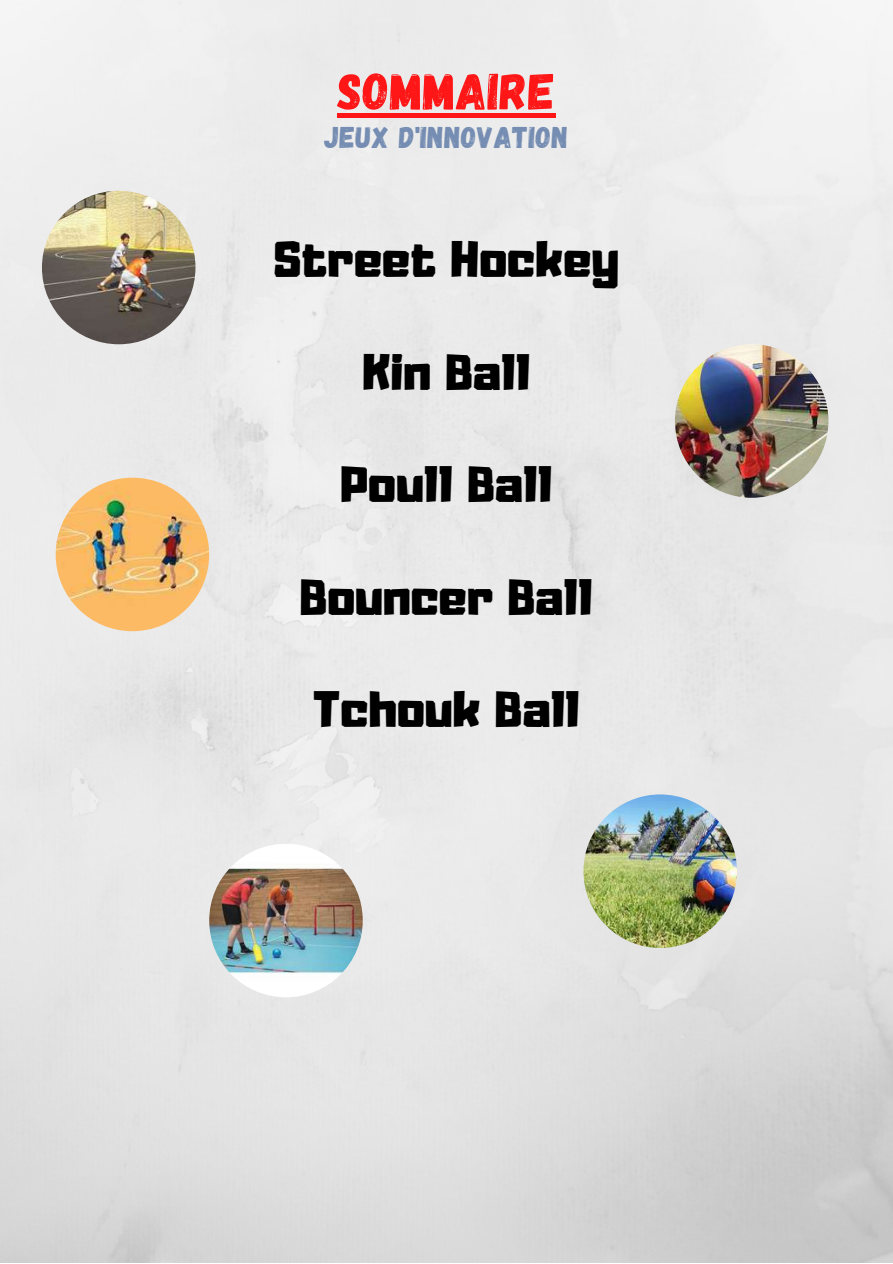
<style>
.page{position:relative;width:893px;height:1264px;background:#fff}
.page>*{position:absolute;margin:0;border:0;box-sizing:border-box;transform-origin:0 0}
.t1{font:51.3px "Gagalin";letter-spacing:.015em;color:#ff1616}
.t2{font:45px "Adumu";letter-spacing:.015em;color:#000}
.t3{font:30px "Gagalin";letter-spacing:.015em;color:#758db2}
</style>
<div class="page">
<img style="left:0;top:0;width:892px;height:1262px">
<img style="left:42px;top:191px;width:153px;height:153px;border-radius:50%">
<img style="left:675px;top:344px;width:153px;height:154px;border-radius:50%">
<img style="left:56px;top:477px;width:153px;height:154px;border-radius:50%">
<img style="left:209px;top:843px;width:154px;height:154px;border-radius:50%">
<img style="left:583px;top:794px;width:154px;height:154px;border-radius:50%">
<hr style="left:337px;top:113px;width:219px;height:4px;background:#ff1616">
<p class="t1" style="left:337px;top:58px;width:219px">SOMMAIRE</p>
<p class="t3" style="left:324px;top:118px;width:245px">JEUX D'INNOVATION</p>
<p class="t2" style="left:274px;top:241px;width:346px">Street Hockey</p>
<p class="t2" style="left:362px;top:354px;width:169px">Kin Ball</p>
<p class="t2" style="left:341px;top:466px;width:213px">Poull Ball</p>
<p class="t2" style="left:300px;top:578px;width:293px">Bouncer Ball</p>
<p class="t2" style="left:313px;top:691px;width:268px">Tchouk Ball</p>
</div>
